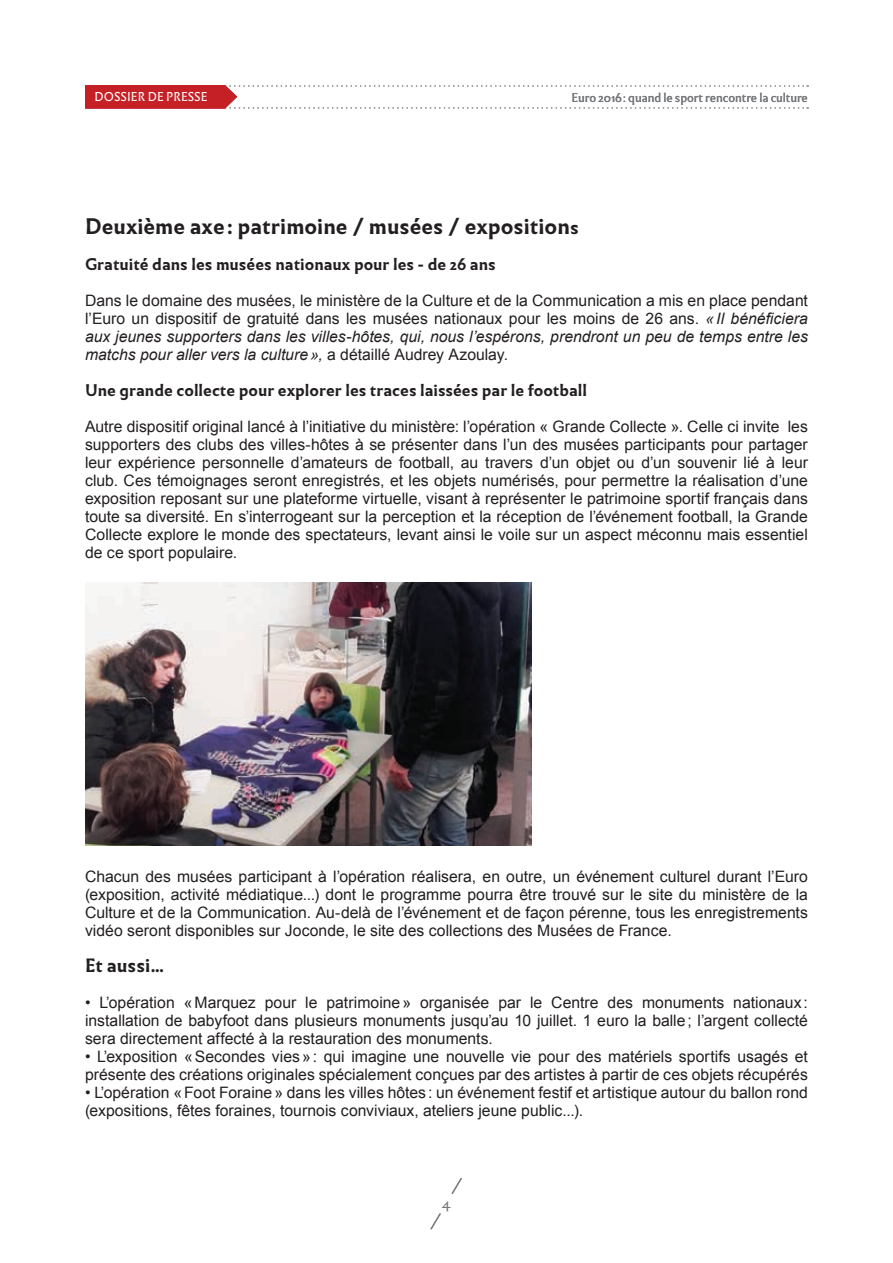
<style>
.page{position:relative;width:893px;height:1263px;background:#fff}
.page>*{position:absolute;margin:0;border:0;box-sizing:border-box;transform-origin:0 0}
.t1{font:700 21px "Infini";color:#231f20}
.t2{font:700 18px "Infini";color:#231f20}
.t3{font:15.75px/18px "Arial";color:#231f20;text-align:justify}
.t4{font:700 15.75px "Infini";color:#231f20}
.t5{font:13.5px "Infini";color:#76787b}
.t6{font:12px "Infini";letter-spacing:-.01em;color:#76787b}
.t7{font:12px "Infini";color:#fff}
.s1{font-size:18px}
.s2{font-style:italic}
</style>
<div class="page">
<svg style="left:85px;top:85px;width:723px;height:24px"></svg>
<svg style="left:430px;top:1178px;width:32px;height:52px"></svg>
<div style="left:435px;top:1192px;width:23px;height:23px;background:#fff;border-radius:50%"></div>
<img style="left:85px;top:582px;width:446px;height:263px">
<p class="t7" style="left:95px;top:88px;width:115px">dossier de presse</p>
<p class="t6" style="left:571px;top:88px;width:238px">Euro 2016 : quand le sport rencontre la culture</p>
<h1 class="t1" style="left:85px;top:210px;width:495px">Deuxième axe : patrimoine / musées / exposition<span class="s1">s</span></h1>
<p class="t4" style="left:85px;top:252px;width:412px">Gratuité dans les musées nationaux pour les - de 26 ans</p>
<p class="t3" style="left:85px;top:292px;width:724px">Dans le domaine des musées, le ministère de la Culture et de la Communication a mis en place pendant l’Euro un dispositif de gratuité dans les musées nationaux pour les moins de 26 ans. <span class="s2">« Il bénéficiera aux jeunes supporters dans les villes-hôtes, qui, nous l’espérons, prendront un peu de temps entre les matchs pour aller vers la culture»,</span> a détaillé Audrey Azoulay.</p>
<p class="t4" style="left:85px;top:378px;width:504px">Une grande collecte pour explorer les traces laissées par le football</p>
<p class="t3" style="left:85px;top:418px;width:724px">Autre dispositif original lancé à l’initiative du ministère: l’opération « Grande Collecte ». Celle ci invite les supporters des clubs des villes-hôtes à se présenter dans l’un des musées participants pour partager leur expérience personnelle d’amateurs de football, au travers d’un objet ou d’un souvenir lié à leur club. Ces témoignages seront enregistrés, et les objets numérisés, pour permettre la réalisation d’une exposition reposant sur une plateforme virtuelle, visant à représenter le patrimoine sportif français dans toute sa diversité. En s’interrogeant sur la perception et la réception de l’événement football, la Grande Collecte explore le monde des spectateurs, levant ainsi le voile sur un aspect méconnu mais essentiel de ce sport populaire.</p>
<p class="t3" style="left:85px;top:868px;width:724px">Chacun des musées participant à l’opération réalisera, en outre, un événement culturel durant l’Euro (exposition, activité médiatique...) dont le programme pourra être trouvé sur le site du ministère de la Culture et de la Communication. Au-delà de l’événement et de façon pérenne, tous les enregistrements vidéo seront disponibles sur Joconde, le site des collections des Musées de France.</p>
<p class="t2" style="left:85px;top:951px;width:81px">Et aussi…</p>
<p class="t3" style="left:85px;top:994px;width:724px">• L’opération «Marquez pour le patrimoine» organisée par le Centre des monuments nationaux: installation de babyfoot dans plusieurs monuments jusqu’au 10 juillet. 1 euro la balle; l’argent collecté sera directement affecté à la restauration des monuments.</p>
<p class="t3" style="left:85px;top:1048px;width:724px">• L’exposition «Secondes vies»: qui imagine une nouvelle vie pour des matériels sportifs usagés et présente des créations originales spécialement conçues par des artistes à partir de ces objets récupérés</p>
<p class="t3" style="left:85px;top:1084px;width:724px">• L’opération «Foot Foraine» dans les villes hôtes: un événement festif et artistique autour du ballon rond (expositions, fêtes foraines, tournois conviviaux, ateliers jeune public...).</p>
<p class="t5" style="left:441px;top:1193px;width:11px">4</p>
</div>
